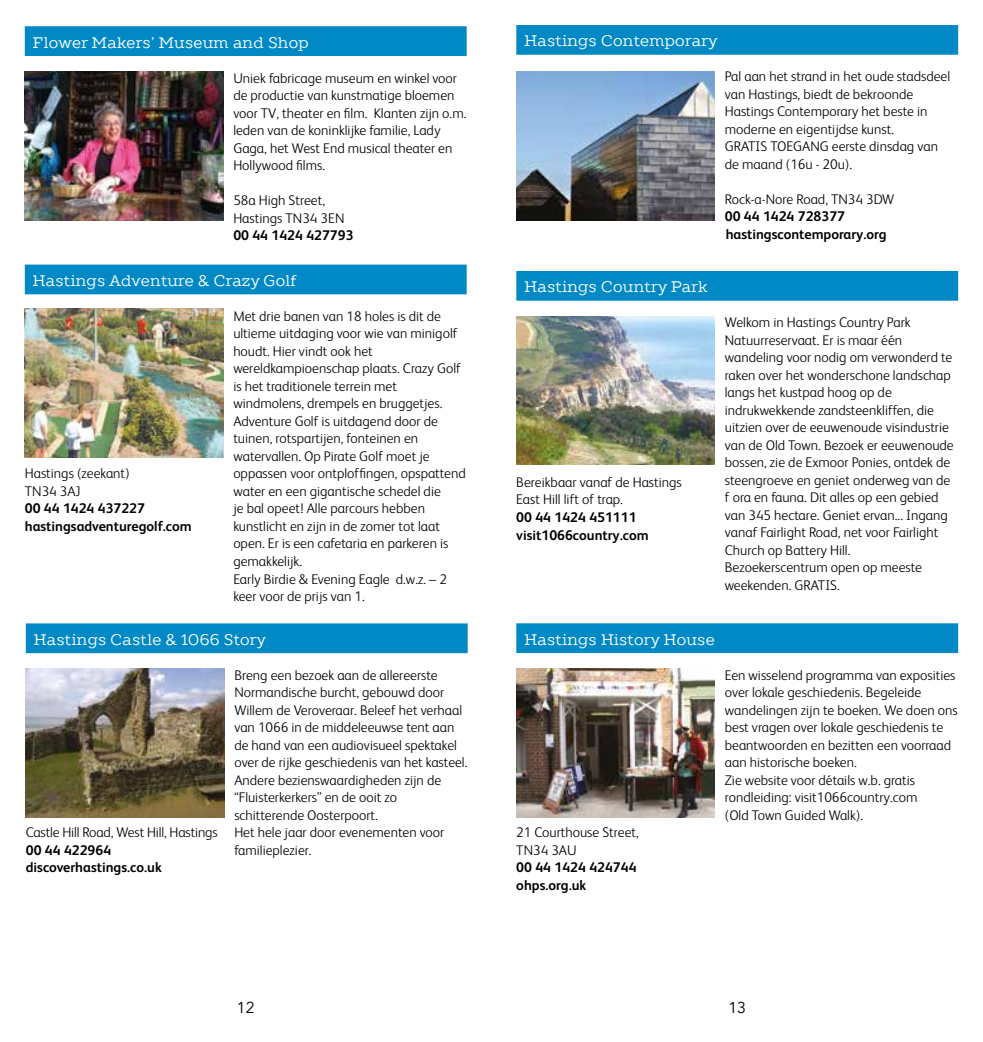
<style>
.page{position:relative;width:983px;height:1042px;background:#fff}
.page>*{position:absolute;margin:0;border:0;box-sizing:border-box;transform-origin:0 0}
.t1{font:15.75px "Avenir";color:#000}
.t2{font:15.4px "TT Slabs";letter-spacing:.02em;color:#fff}
.t3{font:300 14px/17.5px "FS Albert";color:#000}
.t4{font:700 14px/17.5px "FS Albert";color:#000}
</style>
<div class="page">
<div style="left:25px;top:26px;width:441px;height:30px;background:#0089c4"></div>
<div style="left:25px;top:265px;width:441px;height:29px;background:#0089c4"></div>
<img style="left:25px;top:71px;width:198px;height:149px">
<img style="left:25px;top:308px;width:198px;height:149px">
<div style="left:516px;top:25px;width:441px;height:30px;background:#0089c4"></div>
<div style="left:516px;top:271px;width:441px;height:30px;background:#0089c4"></div>
<img style="left:516px;top:71px;width:198px;height:149px">
<img style="left:516px;top:316px;width:198px;height:149px">
<div style="left:26px;top:623px;width:441px;height:30px;background:#0089c4"></div>
<img style="left:26px;top:668px;width:198px;height:149px">
<div style="left:516px;top:623px;width:441px;height:30px;background:#0089c4"></div>
<img style="left:516px;top:668px;width:198px;height:149px">
<p class="t2" style="left:33px;top:32px;width:277px">Flower Makers’ Museum and Shop</p>
<p class="t3" style="left:233px;top:68px;width:234px">Uniek fabricage museum en winkel voor de productie van kunstmatige bloemen voor TV, theater en film. Klanten zijn o.m. leden van de koninklijke familie, Lady Gaga, het West End musical theater en Hollywood films.</p>
<p class="t3" style="left:233px;top:191px;width:113px">58a High Street,<br>Hastings TN34 3EN</p>
<p class="t4" style="left:233px;top:226px;width:122px">00 44 1424 427793</p>
<p class="t2" style="left:33px;top:270px;width:265px">Hastings Adventure &amp; Crazy Golf</p>
<p class="t3" style="left:233px;top:307px;width:234px">Met drie banen van 18 holes is dit de ultieme uitdaging voor wie van minigolf houdt. Hier vindt ook het wereldkampioenschap plaats. Crazy Golf is het traditionele terrein met windmolens, drempels en bruggetjes.<br>Adventure Golf is uitdagend door de tuinen, rotspartijen, fonteinen en watervallen. Op Pirate Golf moet je oppassen voor ontploffingen, opspattend water en een gigantische schedel die<br>je bal opeet! Alle parcours hebben kunstlicht en zijn in de zomer tot laat open. Er is een cafetaria en parkeren is gemakkelijk.<br>Early Birdie &amp; Evening Eagle d.w.z. – 2 keer voor de prijs van 1.</p>
<p class="t3" style="left:25px;top:464px;width:106px">Hastings (zeekant)<br>TN34 3AJ</p>
<p class="t4" style="left:25px;top:499px;width:168px">00 44 1424 437227 hastingsadventuregolf.com</p>
<p class="t2" style="left:34px;top:629px;width:233px">Hastings Castle &amp; 1066 Story</p>
<p class="t3" style="left:234px;top:665px;width:234px">Breng een bezoek aan de allereerste Normandische burcht, gebouwd door Willem de Veroveraar. Beleef het verhaal van 1066 in de middeleeuwse tent aan de hand van een audiovisueel spektakel over de rijke geschiedenis van het kasteel.<br>Andere bezienswaardigheden zijn de “Fluisterkerkers” en de ooit zo schitterende Oosterpoort.<br>Het hele jaar door evenementen voor familieplezier.</p>
<p class="t3" style="left:26px;top:823px;width:193px">Castle Hill Road, West Hill, Hastings</p>
<p class="t4" style="left:26px;top:840px;width:137px">00 44 422964 discoverhastings.co.uk</p>
<p class="t2" style="left:524px;top:31px;width:194px">Hastings Contemporary</p>
<p class="t2" style="left:524px;top:276px;width:184px">Hastings Country Park</p>
<p class="t3" style="left:516px;top:472px;width:167px">Bereikbaar vanaf de Hastings<br>East Hill lift of trap.</p>
<p class="t4" style="left:516px;top:507px;width:122px">00 44 1424 451111</p>
<p class="t4" style="left:516px;top:526px;width:134px">visit1066country.com</p>
<p class="t3" style="left:724px;top:67px;width:227px">Pal aan het strand in het oude stadsdeel van Hastings, biedt de bekroonde<br>Hastings Contemporary het beste in moderne en eigentijdse kunst.<br>GRATIS TOEGANG eerste dinsdag van de maand (16u - 20u).</p>
<p class="t3" style="left:724px;top:190px;width:171px">Rock-a-Nore Road, TN34 3DW</p>
<p class="t4" style="left:724px;top:207px;width:163px">00 44 1424 728377 hastingscontemporary.org</p>
<p class="t3" style="left:724px;top:313px;width:230px">Welkom in Hastings Country Park Natuurreservaat. Er is maar één wandeling voor nodig om verwonderd te raken over het wonderschone landschap langs het kustpad hoog op de indrukwekkende zandsteenkliffen, die uitzien over de eeuwenoude visindustrie van de Old Town. Bezoek er eeuwenoude bossen, zie de Exmoor Ponies, ontdek de steengroeve en geniet onderweg van de f ora en fauna. Dit alles op een gebied van 345 hectare. Geniet ervan... Ingang vanaf Fairlight Road, net voor Fairlight Church op Battery Hill.<br>Bezoekerscentrum open op meeste weekenden. GRATIS.</p>
<p class="t2" style="left:524px;top:629px;width:192px">Hastings History House</p>
<p class="t3" style="left:516px;top:823px;width:124px">21 Courthouse Street,<br>TN34 3AU</p>
<p class="t4" style="left:516px;top:858px;width:122px">00 44 1424 424744 ohps.org.uk</p>
<p class="t3" style="left:724px;top:665px;width:234px">Een wisselend programma van exposities over lokale geschiedenis. Begeleide wandelingen zijn te boeken. We doen ons best vragen over lokale geschiedenis te beantwoorden en bezitten een voorraad aan historische boeken.<br>Zie website voor détails w.b. gratis rondleiding: visit1066country.com<br>(Old Town Guided Walk).</p>
<p class="t1" style="left:237px;top:998px;width:19px">12</p>
<p class="t1" style="left:728px;top:998px;width:19px">13</p>
</div>
